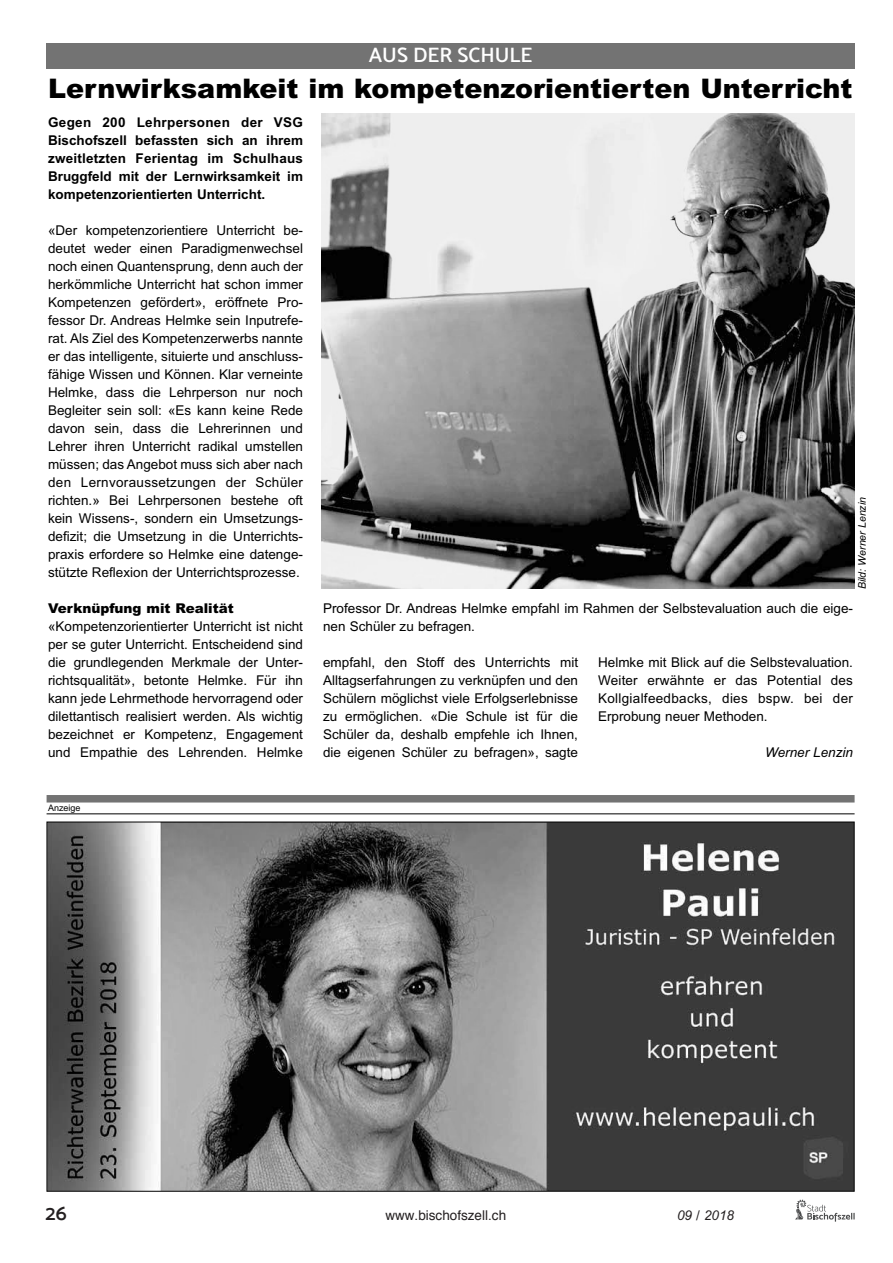
<style>
.page{position:relative;width:893px;height:1263px;background:#fff}
.page>*{position:absolute;margin:0;border:0;box-sizing:border-box;transform-origin:0 0}
.t1{font:900 27px "Arial";color:#000}
.t2{font:21px "Mosk Semi Bold 600";color:#fff}
.t3{font:21px "Mosk Semi Bold 600";color:#231f20}
.t4{font:21px "Mosk Semi Bold 600";color:#000}
.t5{font:13.5px/18px "Arial";color:#000;text-align:justify}
.t6{font:700 13.5px/18px "Arial";color:#000;text-align:justify}
.t7{font:900 13.5px "Arial";color:#000}
.t8{font:13.5px "Helvetica";color:#231f20}
.t9{font:italic 13.5px "Arial";color:#000}
.t10{font:italic 13.5px "Arial";color:#231f20}
.t11{font:italic 10.5px "Arial";color:#000}
.t12{font:9px "Arial";color:#000}
</style>
<div class="page">
<svg style="left:795px;top:1200px;width:60px;height:21px"></svg>
<hr style="left:47px;top:813px;width:808px;height:1px;background:#000">
<div style="left:47px;top:795px;width:808px;height:7px;background:#737373"></div>
<div style="left:47px;top:43px;width:808px;height:26px;background:#737373"></div>
<img style="left:49px;top:824px;width:804px;height:365px">
<img style="left:322px;top:113px;width:532px;height:475px">
<h2 class="t2" style="left:369px;top:43px;width:165px">AUS DER SCHULE</h2>
<h1 class="t1" style="left:48px;top:69px;width:806px">Lernwirksamkeit im kompetenzorientierten Unterricht</h1>
<p class="t6" style="left:48px;top:114px;width:257px">Gegen 200 Lehrpersonen der VSG Bischofszell befassten sich an ihrem zweitletzten Ferientag im Schulhaus Bruggfeld mit der Lernwirksamkeit im kompetenzorientierten Unterricht.</p>
<p class="t5" style="left:48px;top:221px;width:256px">«Der kompetenzorientiere Unterricht be&shy;deutet weder einen Paradigmenwechsel noch einen Quantensprung, denn auch der herkömmliche Unterricht hat schon immer Kompetenzen gefördert», eröffnete Pro&shy;fessor Dr. Andreas Helmke sein Inputrefe&shy;rat. Als Ziel des Kompetenzerwerbs nannte er das intelligente, situierte und anschluss&shy;fähige Wissen und Können. Klar verneinte Helmke, dass die Lehrperson nur noch Begleiter sein soll: «Es kann keine Rede davon sein, dass die Lehrerinnen und Lehrer ihren Unterricht radikal umstellen müssen; das Angebot muss sich aber nach den Lernvoraussetzungen der Schüler richten.» Bei Lehrpersonen bestehe oft kein Wissens-, sondern ein Umsetzungs&shy;defizit; die Umsetzung in die Unterrichts&shy;praxis erfordere so Helmke eine datenge&shy;stützte Reflexion der Unterrichtsprozesse.</p>
<p class="t7" style="left:48px;top:598px;width:187px">Verknüpfung mit Realität</p>
<p class="t5" style="left:48px;top:617px;width:256px">«Kompetenzorientierter Unterricht ist nicht per se guter Unterricht. Entscheidend sind die grundlegenden Merkmale der Unter&shy;richtsqualität», betonte Helmke. Für ihn kann jede Lehrmethode hervorragend oder dilettantisch realisiert werden. Als wichtig bezeichnet er Kompetenz, Engagement und Empathie des Lehrenden. Helmke</p>
<p class="t11" style="left:855px;top:589px;width:94px;rotate:-90deg">Bild: Werner Lenzin</p>
<p class="t5" style="left:323px;top:599px;width:531px">Professor Dr. Andreas Helmke empfahl im Rahmen der Selbstevaluation auch die eige&shy;nen Schüler zu befragen.</p>
<p class="t5" style="left:323px;top:653px;width:257px">empfahl, den Stoff des Unterrichts mit Alltagserfahrungen zu verknüpfen und den Schülern möglichst viele Erfolgserlebnisse zu ermöglichen. «Die Schule ist für die Schüler da, deshalb empfehle ich Ihnen, die eigenen Schüler zu befragen», sagte</p>
<p class="t5" style="left:598px;top:653px;width:256px">Helmke mit Blick auf die Selbstevaluation.<br>Weiter erwähnte er das Potential des Kollgialfeedbacks, dies bspw. bei der Erprobung neuer Methoden.</p>
<p class="t9" style="left:765px;top:743px;width:89px">Werner Lenzin</p>
<p class="t12" style="left:48px;top:802px;width:34px">Anzeige</p>
<h2 class="t3" style="left:46px;top:1200px;width:23px">26</h2>
<p class="t8" style="left:385px;top:1204px;width:122px">www.bischofszell.ch</p>
<p class="t10" style="left:677px;top:1207px;width:59px">09 / 2018</p>
<h2 class="t4" style="left:48px;top:1203px;width:23px">26</h2>
<p class="t5" style="left:371px;top:1209px;width:122px">www.bischofszell.ch</p>
</div>
